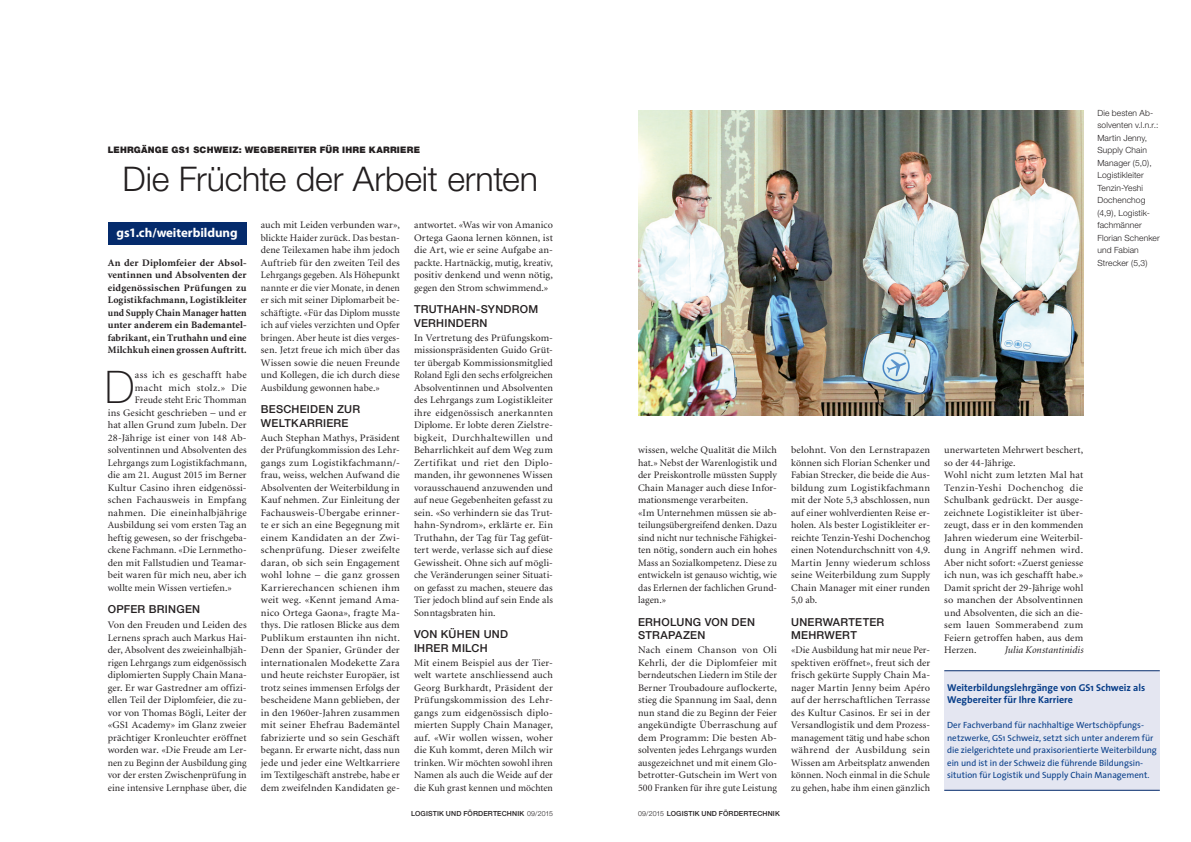
<style>
.page{position:relative;width:1191px;height:842px;background:#fff}
.page>*{position:absolute;margin:0;border:0;box-sizing:border-box;transform-origin:0 0}
.t1{font:100 45px "Helvetica Neue";color:#231f20}
.t2{font:300 34px "Helvetica Neue";letter-spacing:-.005em;color:#231f20}
.t3{font:700 13px "Myriad Pro";letter-spacing:-.005em;color:#fff}
.t4{font:500 11px/13.8px "Helvetica Neue";letter-spacing:.025em;color:#231f20}
.t5{font:10px/12.5px "Minion";letter-spacing:.01em;color:#231f20;text-align:justify}
.t6{font:10px/12.5px "Minion";letter-spacing:.01em;color:#231f20;text-align:justify;scale:1.04 1}
.t7{font:700 10px/12.5px "Minion";letter-spacing:.015em;color:#231f20;text-align:justify}
.t8{font:700 10px/12.5px "The Sans";color:#083e89}
.t9{font:10px "Minion";letter-spacing:.04em;color:#231f20}
.t10{font:italic 10px "Minion";letter-spacing:.005em;color:#231f20}
.t11{font:9px/12.5px "The Sans";color:#083e89}
.t12{font:900 9px "Helvetica Neue";letter-spacing:.025em;color:#231f20}
.t13{font:300 8.5px/12.5px "Helvetica Neue";letter-spacing:.015em;color:#231f20}
.t14{font:500 7px "Helvetica Neue";letter-spacing:.02em;color:#231f20}
.s1{font-weight:300}
</style>
<div class="page">
<div style="left:108px;top:222px;width:139px;height:23px;background:#052b6c"></div>
<img style="left:638px;top:111px;width:445px;height:305px">
<div style="left:944px;top:671px;width:215px;height:120px;background:#e4e6f1"></div>
<hr style="left:944px;top:670px;width:215px;height:1px;background:#052b6c">
<hr style="left:944px;top:790px;width:215px;height:1px;background:#052b6c">
<p class="t12" style="left:108px;top:145px;width:314px">LEHRGÄNGE GS1 SCHWEIZ: WEGBEREITER FÜR IHRE KARRIERE</p>
<h2 class="t2" style="left:123px;top:160px;width:417px">Die Früchte der Arbeit ernten</h2>
<h3 class="t3" style="left:117px;top:224px;width:122px">gs1.ch/weiterbildung</h3>
<p class="t7" style="left:108px;top:257px;width:140px">An der Diplomfeier der Absol&shy;ventinnen und Absolventen der eidgenössischen Prüfungen zu Logistikfachmann, Logistikleiter und Supply Chain Manager hatten unter anderem ein Bademantel&shy;fabrikant, ein Truthahn und eine Milchkuh einen grossen Auftritt.</p>
<h1 class="t1" style="left:105px;top:361px;width:32px">D</h1>
<p class="t5" style="left:135px;top:370px;width:113px">ass ich es geschafft habe</p>
<p class="t9" style="left:135px;top:384px;width:113px">macht mich stolz.» Die</p>
<p class="t5" style="left:135px;top:395px;width:113px">Freude steht Eric Thomman</p>
<p class="t5" style="left:108px;top:407px;width:140px">ins Gesicht geschrieben – und er</p>
<p class="t5" style="left:108px;top:420px;width:140px">hat allen Grund zum Jubeln. Der</p>
<p class="t5" style="left:108px;top:432px;width:140px">28-Jährige ist einer von 148 Ab-</p>
<p class="t5" style="left:108px;top:445px;width:140px">solventinnen und Absolventen des</p>
<p class="t5" style="left:108px;top:457px;width:140px">Lehrgangs zum Logistikfachmann,</p>
<p class="t5" style="left:108px;top:470px;width:140px">die am 21. August 2015 im Berner</p>
<p class="t5" style="left:108px;top:482px;width:140px">Kultur Casino ihren eidgenössi-</p>
<p class="t5" style="left:108px;top:495px;width:140px">schen Fachausweis in Empfang</p>
<p class="t5" style="left:108px;top:507px;width:140px">nahmen. Die eineinhalbjährige</p>
<p class="t5" style="left:108px;top:520px;width:140px">Ausbildung sei vom ersten Tag an</p>
<p class="t5" style="left:108px;top:532px;width:140px">heftig gewesen, so der frischgeba-</p>
<p class="t5" style="left:108px;top:545px;width:140px">ckene Fachmann. «Die Lernmetho-</p>
<p class="t5" style="left:108px;top:557px;width:140px">den mit Fallstudien und Teamar-</p>
<p class="t5" style="left:108px;top:570px;width:140px">beit waren für mich neu, aber ich</p>
<p class="t5" style="left:108px;top:582px;width:126px">wollte mein Wissen vertiefen.»</p>
<p class="t4" style="left:108px;top:602px;width:94px">OPFER BRINGEN</p>
<p class="t5" style="left:108px;top:620px;width:140px">Von den Freuden und Leiden des Lernens sprach auch Markus Hai&shy;der, Absolvent des zweieinhalbjäh&shy;rigen Lehrgangs zum eidgenössisch diplomierten Supply Chain Mana&shy;ger. Er war Gastredner am offizi&shy;ellen Teil der Diplomfeier, die zu&shy;vor von Thomas Bögli, Leiter der «GS1 Academy» im Glanz zweier prächtiger Kronleuchter eröffnet worden war. «Die Freude am Ler&shy;nen zu Beginn der Ausbildung ging vor der ersten Zwischenprüfung in eine intensive Lernphase über, die</p>
<p class="t5" style="left:261px;top:220px;width:140px">auch mit Leiden verbunden war», blickte Haider zurück. Das bestan&shy;dene Teilexamen habe ihm jedoch Auftrieb für den zweiten Teil des Lehrgangs gegeben. Als Höhepunkt nannte er die vier Monate, in denen er sich mit seiner Diplomarbeit be&shy;schäftigte. «Für das Diplom musste ich auf vieles verzichten und Opfer bringen. Aber heute ist dies verges&shy;sen. Jetzt freue ich mich über das Wissen sowie die neuen Freunde und Kollegen, die ich durch diese Ausbildung gewonnen habe.»</p>
<p class="t4" style="left:261px;top:402px;width:101px">BESCHEIDEN ZUR<br>WELTKARRIERE</p>
<p class="t6" style="left:261px;top:432px;width:135px">Auch Stephan Mathys, Präsident der Prüfungkommission des Lehr&shy;gangs zum Logistikfachmann/- frau, weiss, welchen Aufwand die Absolventen der Weiterbildung in Kauf nehmen. Zur Einleitung der Fachausweis-Übergabe erinner&shy;te er sich an eine Begegnung mit einem Kandidaten an der Zwi&shy;schenprüfung. Dieser zweifelte daran, ob sich sein Engagement wohl lohne – die ganz grossen Karrierechancen schienen ihm weit weg. «Kennt jemand Ama&shy;nico Ortega Gaona», fragte Ma&shy;thys. Die ratlosen Blicke aus dem Publikum erstaunten ihn nicht.<br>Denn der Spanier, Gründer der internationalen Modekette Zara und heute reichster Europäer, ist trotz seines immensen Erfolgs der bescheidene Mann geblieben, der in den 1960er-Jahren zusammen mit seiner Ehefrau Bademäntel fabrizierte und so sein Geschäft begann. Er erwarte nicht, dass nun jede und jeder eine Weltkarriere im Textilgeschäft anstrebe, habe er dem zweifelnden Kandidaten ge-</p>
<p class="t5" style="left:414px;top:220px;width:140px">antwortet. «Was wir von Amanico Ortega Gaona lernen können, ist die Art, wie er seine Aufgabe an&shy;packte. Hartnäckig, mutig, kreativ, positiv denkend und wenn nötig, gegen den Strom schwimmend.»</p>
<p class="t4" style="left:414px;top:302px;width:126px">TRUTHAHN-SYNDROM<br>VERHINDERN</p>
<p class="t5" style="left:414px;top:332px;width:140px">In Vertretung des Prüfungskom&shy;missionspräsidenten Guido Grüt&shy;ter übergab Kommissionsmitglied Roland Egli den sechs erfolgreichen Absolventinnen und Absolventen des Lehrgangs zum Logistikleiter ihre eidgenössisch anerkannten Diplome. Er lobte deren Zielstre&shy;bigkeit, Durchhaltewillen und Beharrlichkeit auf dem Weg zum Zertifikat und riet den Diplo&shy;manden, ihr gewonnenes Wissen vorausschauend anzuwenden und auf neue Gegebenheiten gefasst zu sein. «So verhindern sie das Trut&shy;hahn-Syndrom», erklärte er. Ein Truthahn, der Tag für Tag gefüt&shy;tert werde, verlasse sich auf diese Gewissheit. Ohne sich auf mögli&shy;che Veränderungen seiner Situati&shy;on gefasst zu machen, steuere das Tier jedoch blind auf sein Ende als Sonntagsbraten hin.</p>
<p class="t4" style="left:414px;top:627px;width:96px">VON KÜHEN UND<br>IHRER MILCH</p>
<p class="t5" style="left:414px;top:657px;width:140px">Mit einem Beispiel aus der Tier&shy;welt wartete anschliessend auch Georg Burkhardt, Präsident der Prüfungskommission des Lehr&shy;gangs zum eidgenössisch diplo&shy;mierten Supply Chain Manager, auf. «Wir wollen wissen, woher die Kuh kommt, deren Milch wir trinken. Wir möchten sowohl ihren Namen als auch die Weide auf der die Kuh grast kennen und möchten</p>
<p class="t5" style="left:638px;top:445px;width:140px;text-align:left">wissen, welche Qualität die Milch hat.» Nebst der Warenlogistik und der Preiskontrolle müssten Supply<br>Chain Manager auch diese Infor&shy;mationsmenge verarbeiten.<br>«Im Unternehmen müssen sie ab&shy;teilungsübergreifend denken. Dazu sind nicht nur technische Fähigkei&shy;ten nötig, sondern auch ein hohes<br>Mass an Sozialkompetenz. Diese zu entwickeln ist genauso wichtig, wie das Erlernen der fachlichen Grund&shy;lagen.»</p>
<p class="t4" style="left:638px;top:615px;width:118px">ERHOLUNG VON DEN<br>STRAPAZEN</p>
<p class="t5" style="left:638px;top:645px;width:140px">Nach einem Chanson von Oli Kehrli, der die Diplomfeier mit berndeutschen Liedern im Stile der Berner Troubadoure auflockerte, stieg die Spannung im Saal, denn nun stand die zu Beginn der Feier angekündigte Überraschung auf dem Programm: Die besten Ab&shy;solventen jedes Lehrgangs wurden ausgezeichnet und mit einem Glo&shy;betrotter-Gutschein im Wert von 500 Franken für ihre gute Leistung</p>
<p class="t14" style="left:411px;top:809px;width:143px">LOGISTIK UND FÖRDERTECHNIK <span class="s1">09/2015</span></p>
<p class="t14" style="left:638px;top:809px;width:143px"><span class="s1">09/2015</span> LOGISTIK UND FÖRDERTECHNIK</p>
<p class="t5" style="left:791px;top:445px;width:140px">belohnt. Von den Lernstrapazen können sich Florian Schenker und Fabian Strecker, die beide die Aus&shy;bildung zum Logistikfachmann mit der Note 5,3 abschlossen, nun auf einer wohlverdienten Reise er&shy;holen. Als bester Logistikleiter er&shy;reichte Tenzin-Yeshi Dochenchog einen Notendurchschnitt von 4,9.<br>Martin Jenny wiederum schloss seine Weiterbildung zum Supply Chain Manager mit einer runden 5,0 ab.</p>
<p class="t4" style="left:791px;top:615px;width:95px">UNERWARTETER<br>MEHRWERT</p>
<p class="t5" style="left:791px;top:645px;width:140px">«Die Ausbildung hat mir neue Per&shy;spektiven eröffnet», freut sich der frisch gekürte Supply Chain Ma&shy;nager Martin Jenny beim Apéro auf der herrschaftlichen Terrasse des Kultur Casinos. Er sei in der Versandlogistik und dem Prozess&shy;management tätig und habe schon während der Ausbildung sein Wissen am Arbeitsplatz anwenden können. Noch einmal in die Schule zu gehen, habe ihm einen gänzlich</p>
<p class="t13" style="left:1097px;top:106px;width:64px">Die besten Ab&shy;solventen v.l.n.r.:<br>Martin Jenny,<br>Supply Chain<br>Manager (5,0),<br>Logistikleiter<br>Tenzin-Yeshi<br>Dochenchog (4,9), Logistik&shy;fachmänner<br>Florian Schenker und Fabian<br>Strecker (5,3)</p>
<p class="t5" style="left:944px;top:445px;width:140px;text-align:left">unerwarteten Mehrwert beschert, so der 44-Jährige.<br>Wohl nicht zum letzten Mal hat<br>Tenzin-Yeshi Dochenchog die<br>Schulbank gedrückt. Der ausge&shy;zeichnete Logistikleiter ist über&shy;zeugt, dass er in den kommenden<br>Jahren wiederum eine Weiterbil&shy;dung in Angriff nehmen wird.<br>Aber nicht sofort: «Zuerst geniesse ich nun, was ich geschafft habe.»<br>Damit spricht der 29-Jährige wohl so manchen der Absolventinnen und Absolventen, die sich an die&shy;sem lauen Sommerabend zum<br>Feiern getroffen haben, aus dem<br>Herzen.</p>
<p class="t10" style="left:1004px;top:645px;width:80px">Julia Konstantinidis</p>
<p class="t8" style="left:947px;top:681px;width:200px">Weiterbildungslehrgänge von GS1 Schweiz als<br>Wegbereiter für Ihre Karriere</p>
<p class="t11" style="left:947px;top:719px;width:211px">Der Fachverband für nachhaltige Wertschöpfungs&shy;netzwerke, GS1 Schweiz, setzt sich unter anderem für die zielgerichtete und praxisorientierte Weiterbildung ein und ist in der Schweiz die führende Bildungsin&shy;sitution für Logistik und Supply Chain Management.</p>
</div>
